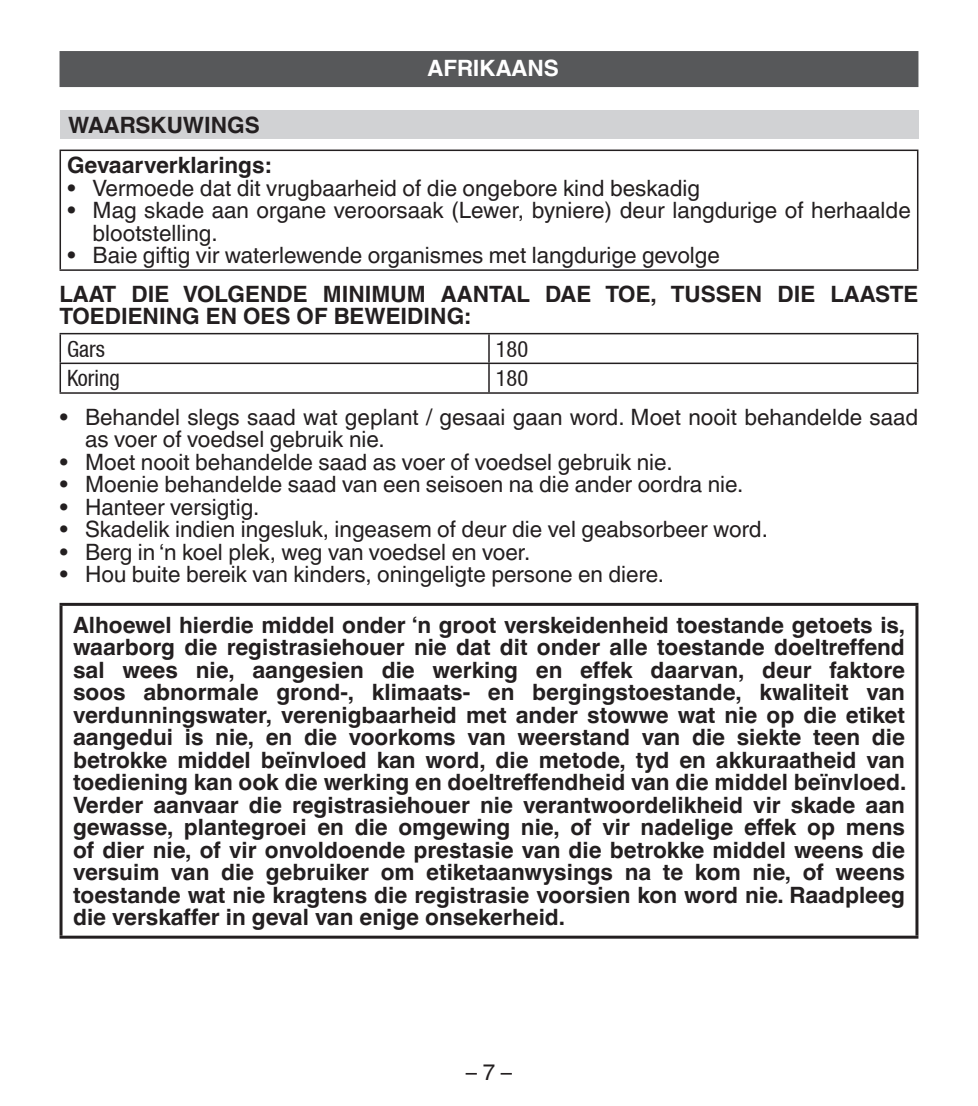
<style>
.page{position:relative;width:978px;height:1106px;background:#fff}
.page>*{position:absolute;margin:0;border:0;box-sizing:border-box;transform-origin:0 0}
.t1{font:700 22.5px/22.5px "Helvetica Linotype";color:#231f20}
.t2{font:22.5px/22.5px "Helvetica Linotype";color:#231f20}
.t3{font:condensed 22.5px "Helvetica Neue LT";color:#231f20}
.t4{font:700 22.5px "Helvetica Linotype";color:#fff}
</style>
<div class="page">
<div style="left:60px;top:51px;width:858px;height:36px;background:#57585a"></div>
<div style="left:60px;top:110px;width:858px;height:28px;background:#d1d2d4"></div>
<hr style="left:60px;top:149px;width:858px;height:2px;background:#231f20">
<hr style="left:60px;top:151px;width:1px;height:118px;background:#231f20">
<hr style="left:917px;top:151px;width:1px;height:118px;background:#231f20">
<hr style="left:60px;top:269px;width:858px;height:2px;background:#231f20">
<hr style="left:60px;top:333px;width:429px;height:1px;background:#231f20">
<hr style="left:489px;top:333px;width:429px;height:1px;background:#231f20">
<hr style="left:488px;top:334px;width:2px;height:28px;background:#231f20">
<hr style="left:60px;top:362px;width:429px;height:2px;background:#231f20">
<svg style="left:60px;top:334px;width:1px;height:58px"></svg>
<hr style="left:489px;top:362px;width:429px;height:2px;background:#231f20">
<hr style="left:488px;top:364px;width:2px;height:28px;background:#231f20">
<svg style="left:917px;top:334px;width:1px;height:58px"></svg>
<hr style="left:60px;top:392px;width:429px;height:2px;background:#231f20">
<hr style="left:489px;top:392px;width:429px;height:2px;background:#231f20">
<hr style="left:60px;top:603px;width:858px;height:3px;background:#231f20">
<hr style="left:60px;top:606px;width:3px;height:329px;background:#231f20">
<hr style="left:915px;top:606px;width:3px;height:329px;background:#231f20">
<hr style="left:60px;top:935px;width:858px;height:3px;background:#231f20">
<p class="t4" style="left:427px;top:55px;width:133px">AFRIKAANS</p>
<p class="t1" style="left:67px;top:104px;width:205px;line-height:40.8px">WAARSKUWINGS<br>Gevaarverklarings:</p>
<p class="t2" style="left:67px;top:177px;width:635px">• Vermoede dat dit vrugbaarheid of die ongebore kind beskadig</p>
<p class="t2" style="left:93px;top:199px;width:820px;text-indent:-26px">• Mag skade aan organe veroorsaak (Lewer, byniere) deur langdurige of herhaalde blootstelling.</p>
<p class="t2" style="left:67px;top:244px;width:654px">• Baie giftig vir waterlewende organismes met langdurige gevolge</p>
<p class="t1" style="left:60px;top:283px;width:860px">LAAT DIE VOLGENDE MINIMUM AANTAL DAE TOE, TUSSEN DIE LAASTE<br>TOEDIENING EN OES OF BEWEIDING:</p>
<p class="t3" style="left:67px;top:335px;width:39px">Gars</p>
<p class="t3" style="left:496px;top:335px;width:34px">180</p>
<p class="t3" style="left:67px;top:365px;width:54px">Koring</p>
<p class="t3" style="left:496px;top:365px;width:34px">180</p>
<p class="t2" style="left:85px;top:406px;width:835px;text-indent:-26px">• Behandel slegs saad wat geplant / gesaai gaan word. Moet nooit behandelde saad as voer of voedsel gebruik nie.</p>
<p class="t2" style="left:60px;top:451px;width:615px">• Moet nooit behandelde saad as voer of voedsel gebruik nie.</p>
<p class="t2" style="left:60px;top:473px;width:686px">• Moenie behandelde saad van een seisoen na die ander oordra nie.</p>
<p class="t2" style="left:60px;top:496px;width:202px">• Hanteer versigtig.</p>
<p class="t2" style="left:60px;top:518px;width:710px">• Skadelik indien ingesluk, ingeasem of deur die vel geabsorbeer word.</p>
<p class="t2" style="left:60px;top:541px;width:472px">• Berg in ‘n koel plek, weg van voedsel en voer.</p>
<p class="t2" style="left:60px;top:563px;width:606px">• Hou buite bereik van kinders, oningeligte persone en diere.</p>
<p class="t1" style="left:73px;top:613px;width:835px;text-align:justify">Alhoewel hierdie middel onder ‘n groot verskeidenheid toestande getoets is, waarborg die registrasiehouer nie dat dit onder alle toestande doeltreffend sal wees nie, aangesien die werking en effek daarvan, deur faktore soos abnormale grond-, klimaats- en bergingstoestande, kwaliteit van verdunningswater, verenigbaarheid met ander stowwe wat nie op die etiket aangedui is nie, en die voorkoms van weerstand van die siekte teen die betrokke middel beïnvloed kan word, die metode, tyd en akkuraatheid van toediening kan ook die werking en doeltreffendheid van die middel beïnvloed.<br>Verder aanvaar die registrasiehouer nie verantwoordelikheid vir skade aan gewasse, plantegroei en die omgewing nie, of vir nadelige effek op mens of dier nie, of vir onvoldoende prestasie van die betrokke middel weens die versuim van die gebruiker om etiketaanwysings na te kom nie, of weens toestande wat nie kragtens die registrasie voorsien kon word nie. Raadpleeg die verskaffer in geval van enige onsekerheid.</p>
<p class="t2" style="left:466px;top:1060px;width:47px">– 7 –</p>
</div>
